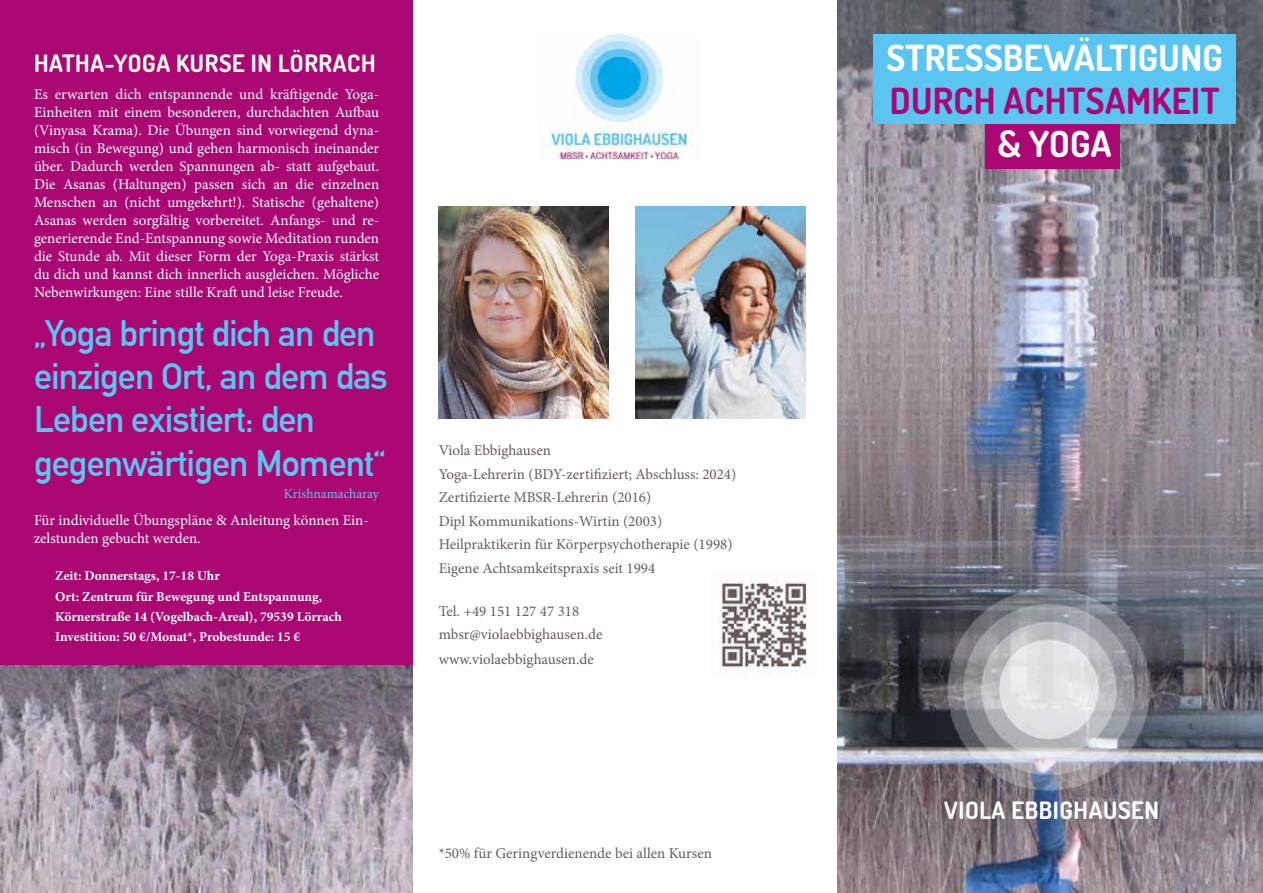
<style>
.page{position:relative;width:1263px;height:893px;background:#fff}
.page>*{position:absolute;margin:0;border:0;box-sizing:border-box;transform-origin:0 0}
.t1{font:700 36px/43.2px "DIN Alternate";letter-spacing:-.025em;color:#5bc5f2}
.t2{font:700 36px "Dosis";letter-spacing:.01em;color:#fff}
.t3{font:700 36px "Dosis";letter-spacing:.01em;color:#ab0772}
.t4{font:700 24px "Dosis";letter-spacing:.025em;color:#fff}
.t5{font:15px/18px "Minion Pro";color:#fff;text-align:justify}
.t6{font:15px/23.5px "Minion Pro";color:#645c59}
.t7{font:700 13.5px/20.4px "Minion Pro";color:#fff}
.t8{font:13.5px "Minion Pro";letter-spacing:-.005em;color:#5bc5f2}
</style>
<div class="page">
<img style="left:838px;top:0;width:425px;height:893px">
<div style="left:0;top:0;width:412px;height:893px;background:#ab0772"></div>
<img style="left:439px;top:206px;width:170px;height:213px">
<img style="left:635px;top:206px;width:170px;height:213px">
<img style="left:867px;top:551px;width:362px;height:244px">
<div style="left:873px;top:34px;width:362px;height:45px;background:#5bc5f2"></div>
<div style="left:873px;top:79px;width:362px;height:45px;background:#5bc5f2"></div>
<div style="left:985px;top:124px;width:135px;height:45px;background:#ab0772"></div>
<img style="left:0;top:665px;width:412px;height:228px">
<img style="left:719px;top:580px;width:88px;height:88px">
<img style="left:544px;top:34px;width:148px;height:124px">
<h2 class="t4" style="left:34px;top:47px;width:343px">HATHA-YOGA KURSE IN LÖRRACH</h2>
<p class="t5" style="left:34px;top:85px;width:347px">Es erwarten dich entspannende und kräftigende Yoga-Einheiten mit einem besonderen, durchdachten Aufbau (Vinyasa Krama). Die Übungen sind vorwiegend dyna&shy;misch (in Bewegung) und gehen harmonisch ineinander über. Dadurch werden Spannungen ab- statt aufgebaut.<br>Die Asanas (Haltungen) passen sich an die einzelnen Menschen an (nicht umgekehrt!). Statische (gehaltene)<br>Asanas werden sorgfältig vorbereitet. Anfangs- und re&shy;generierende End-Entspannung sowie Meditation runden die Stunde ab. Mit dieser Form der Yoga-Praxis stärkst du dich und kannst dich innerlich ausgleichen. Mögliche Nebenwirkungen: Eine stille Kraft und leise Freude.</p>
<h1 class="t1" style="left:34px;top:309px;width:355px">„Yoga bringt dich an den einzigen Ort, an dem das<br>Leben existiert: den gegenwärtigen Moment“</h1>
<p class="t8" style="left:284px;top:485px;width:97px">Krishnamacharay</p>
<p class="t5" style="left:34px;top:511px;width:336px">Für individuelle Übungspläne &amp; Anleitung können Ein&shy;zelstunden gebucht werden.</p>
<p class="t7" style="left:55px;top:565px;width:288px">Zeit: Donnerstags, 17-18 Uhr<br>Ort: Zentrum für Bewegung und Entspannung, Körnerstraße 14 (Vogelbach-Areal), 79539 Lörrach Investition: 50 €/Monat*, Probestunde: 15 €</p>
<p class="t6" style="left:439px;top:439px;width:299px">Viola Ebbighausen<br>Yoga-Lehrerin (BDY-zertifiziert; Abschluss: 2024)<br>Zertifizierte MBSR-Lehrerin (2016)<br>Dipl Kommunikations-Wirtin (2003)<br>Heilpraktikerin für Körperpsychotherapie (1998)<br>Eigene Achtsamkeitspraxis seit 1994</p>
<p class="t6" style="left:439px;top:599px;width:165px;line-height:24.2px">Tel. +49 151 127 47 318 mbsr@violaebbighausen.de www.violaebbighausen.de</p>
<p class="t6" style="left:439px;top:841px;width:275px">*50% für Geringverdienende bei allen Kursen</p>
<h1 class="t2" style="left:886px;top:33px;width:338px">STRESSBEWÄLTIGUNG</h1>
<h1 class="t3" style="left:890px;top:76px;width:331px">DURCH ACHTSAMKEIT</h1>
<h1 class="t2" style="left:998px;top:119px;width:115px">&amp; YOGA</h1>
<h2 class="t4" style="left:944px;top:793px;width:216px">VIOLA EBBIGHAUSEN</h2>
</div>
